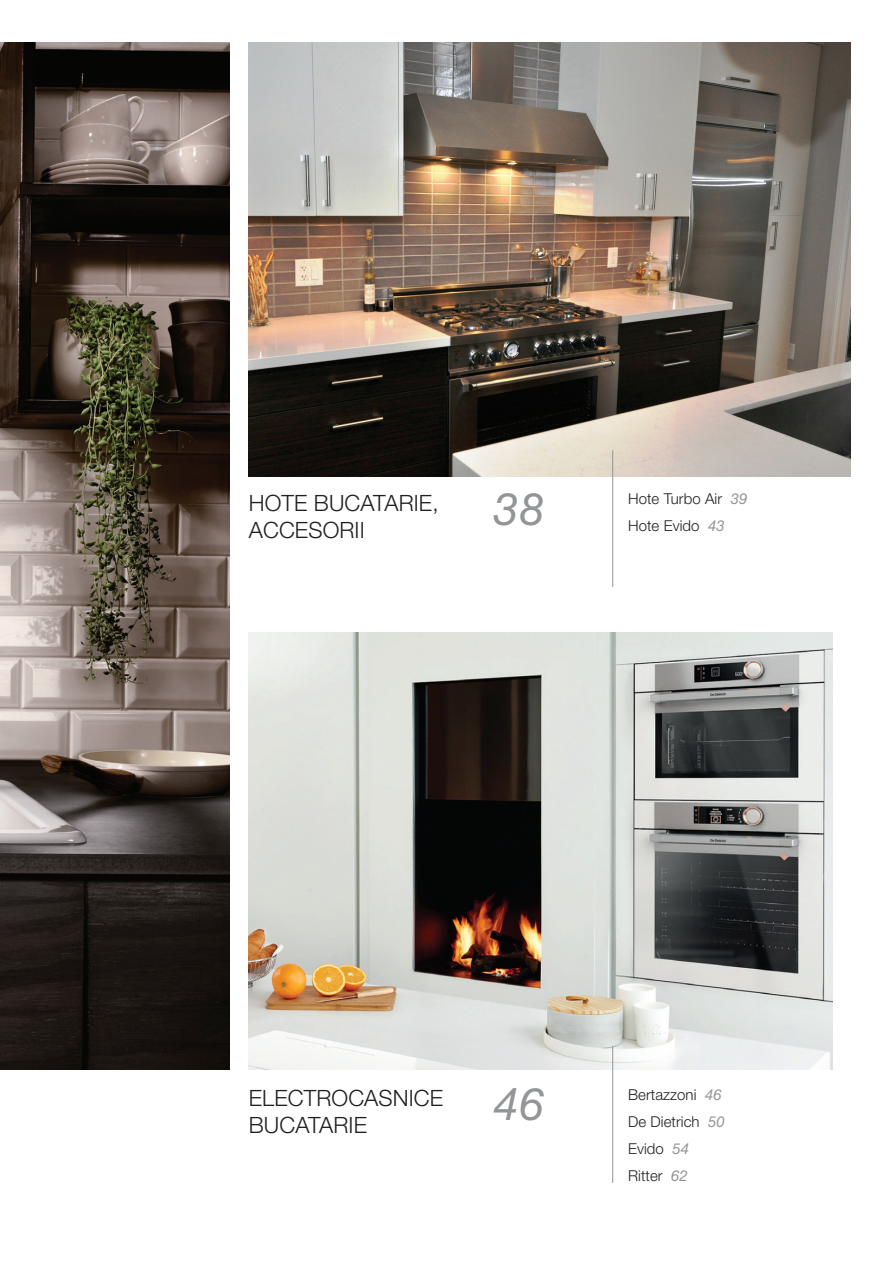
<style>
.page{position:relative;width:893px;height:1263px;background:#fff}
.page>*{position:absolute;margin:0;border:0;box-sizing:border-box;transform-origin:0 0}
.Übersicht_Copy_SCHWA{font:italic 45px "Helvetica Neue LT Pro";color:#939598}
.Übersicht_Copy_SCHWA-2{font:300 22.5px "Helvetica Neue LT Pro";letter-spacing:.005em;color:#231f20}
.Übersicht_Copy_SCHWA-3{font:300 15px "Helvetica Neue LT Pro";letter-spacing:.005em;color:#231f20}
.s1{font-weight:400;font-style:italic;color:#939598}
</style>
<div class="page">
<img style="left:249px;top:632px;width:584px;height:437px">
<img style="left:0;top:43px;width:230px;height:1026px">
<img style="left:249px;top:43px;width:601px;height:434px">
<hr style="left:612px;top:1046px;width:1px;height:137px;background:#939598">
<hr style="left:612px;top:450px;width:1px;height:137px;background:#939598">
<p class="Übersicht_Copy_SCHWA-2" style="left:249px;top:489px;width:191px">HOTE BUCATARIE,</p>
<p class="Übersicht_Copy_SCHWA-2" style="left:249px;top:516px;width:117px">ACCESORII</p>
<p class="Übersicht_Copy_SCHWA" style="left:494px;top:481px;width:52px">38</p>
<p class="Übersicht_Copy_SCHWA-3" style="left:628px;top:490px;width:121px">Hote Turbo Air <span class="s1">39</span></p>
<p class="Übersicht_Copy_SCHWA-3" style="left:628px;top:517px;width:98px">Hote Evido <span class="s1">43</span></p>
<p class="Übersicht_Copy_SCHWA-2" style="left:249px;top:1084px;width:196px">ELECTROCASNICE</p>
<p class="Übersicht_Copy_SCHWA-2" style="left:249px;top:1111px;width:120px">BUCATARIE</p>
<p class="Übersicht_Copy_SCHWA" style="left:494px;top:1077px;width:52px">46</p>
<p class="Übersicht_Copy_SCHWA-3" style="left:628px;top:1086px;width:95px">Bertazzoni <span class="s1">46</span></p>
<p class="Übersicht_Copy_SCHWA-3" style="left:628px;top:1113px;width:98px">De Dietrich <span class="s1">50</span></p>
<p class="Übersicht_Copy_SCHWA-3" style="left:628px;top:1140px;width:63px">Evido <span class="s1">54</span></p>
<p class="Übersicht_Copy_SCHWA-3" style="left:628px;top:1167px;width:61px">Ritter <span class="s1">62</span></p>
</div>
